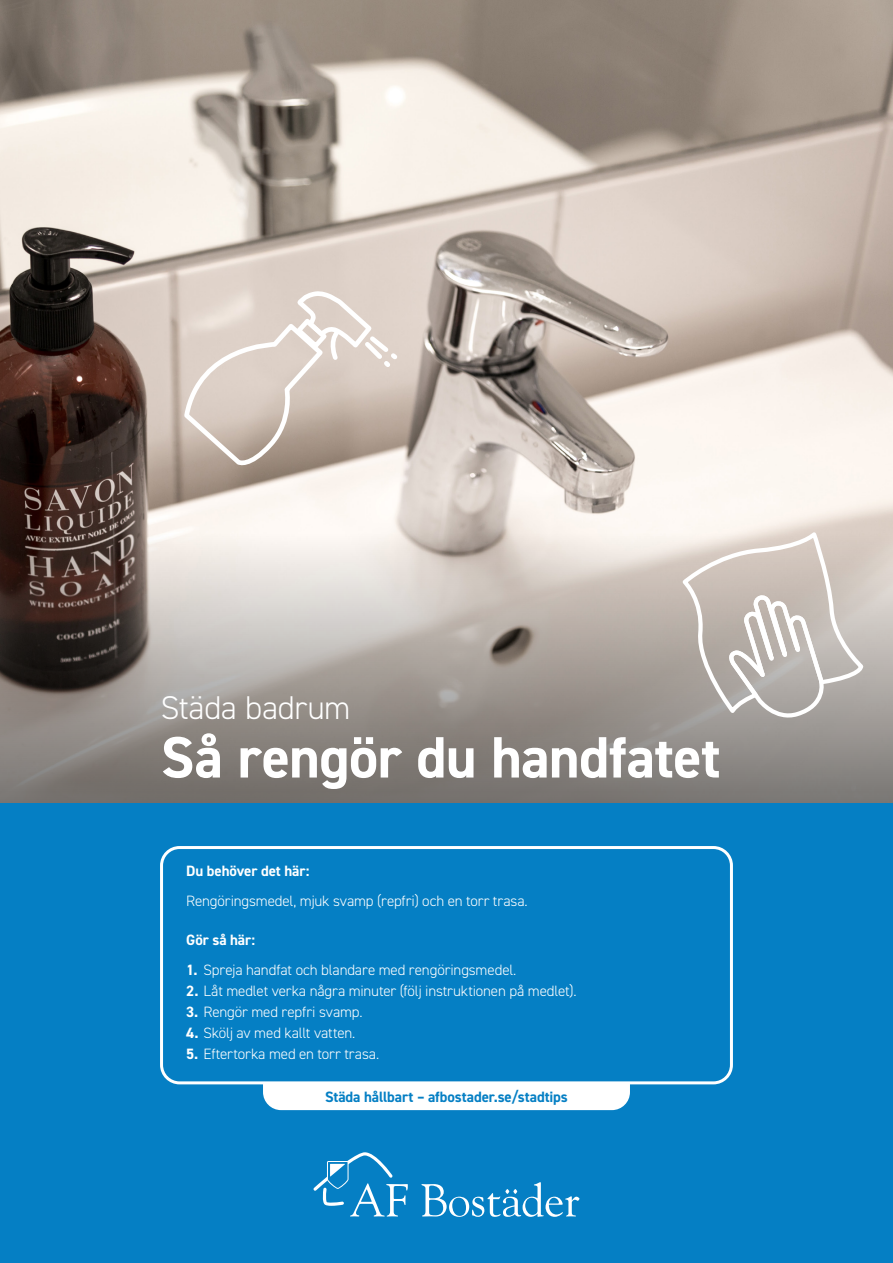
<style>
.page{position:relative;width:893px;height:1263px;background:#fff}
.page>*{position:absolute;margin:0;border:0;box-sizing:border-box;transform-origin:0 0}
.t1{font:700 58.5px "DIN2014";letter-spacing:-.01em;color:#fff}
.t2{font:300 33px "DIN2014";letter-spacing:-.01em;color:#fff}
.t3{font:300 15px "DIN2014";letter-spacing:-.01em;color:#fff}
.t4{font:700 15px "DIN2014";letter-spacing:-.005em;color:#057fc4}
.t5{font:700 15px "DIN2014";letter-spacing:-.005em;color:#fff}
.s1{font-weight:700}
</style>
<div class="page">
<img style="left:0;top:0;width:893px;height:804px">
<div style="left:0;top:804px;width:893px;height:459px;background:#057fc4"></div>
<div style="left:263px;top:1056px;width:367px;height:54px;background:#fff;border-radius:18px"></div>
<div style="left:162px;top:847px;width:569px;height:236px;background:#057fc4;border-radius:18px"></div>
<div style="left:160px;top:846px;width:573px;height:238px;border:3px solid #fff;border-radius:18px"></div>
<svg style="left:313px;top:1152px;width:95px;height:65px"></svg>
<svg style="left:421px;top:1182px;width:158px;height:35px"></svg>
<svg style="left:180px;top:291px;width:221px;height:182px;background:#d3c7bd"></svg>
<svg style="left:680px;top:534px;width:185px;height:187px;background:#c7c0ba"></svg>
<p class="t2" style="left:161px;top:687px;width:191px">Städa badrum</p>
<p class="t1" style="left:161px;top:718px;width:561px">Så rengör du handfatet</p>
<p class="t5" style="left:186px;top:861px;width:125px">Du behöver det här:</p>
<p class="t3" style="left:186px;top:892px;width:343px">Rengöringsmedel, mjuk svamp (repfri) och en torr trasa.</p>
<p class="t5" style="left:186px;top:930px;width:70px">Gör så här:</p>
<p class="t3" style="left:186px;top:961px;width:332px"><span class="s1">1.</span> Spreja handfat och blandare med rengöringsmedel.</p>
<p class="t3" style="left:186px;top:982px;width:392px"><span class="s1">2.</span> Låt medlet verka några minuter (följ instruktionen på medlet).</p>
<p class="t3" style="left:186px;top:1003px;width:178px"><span class="s1">3.</span> Rengör med repfri svamp.</p>
<p class="t3" style="left:186px;top:1024px;width:171px"><span class="s1">4.</span> Skölj av med kallt vatten.</p>
<p class="t3" style="left:186px;top:1045px;width:195px"><span class="s1">5.</span> Eftertorka med en torr trasa.</p>
<p class="t4" style="left:325px;top:1087px;width:244px">Städa hållbart – afbostader.se/stadtips</p>
</div>
